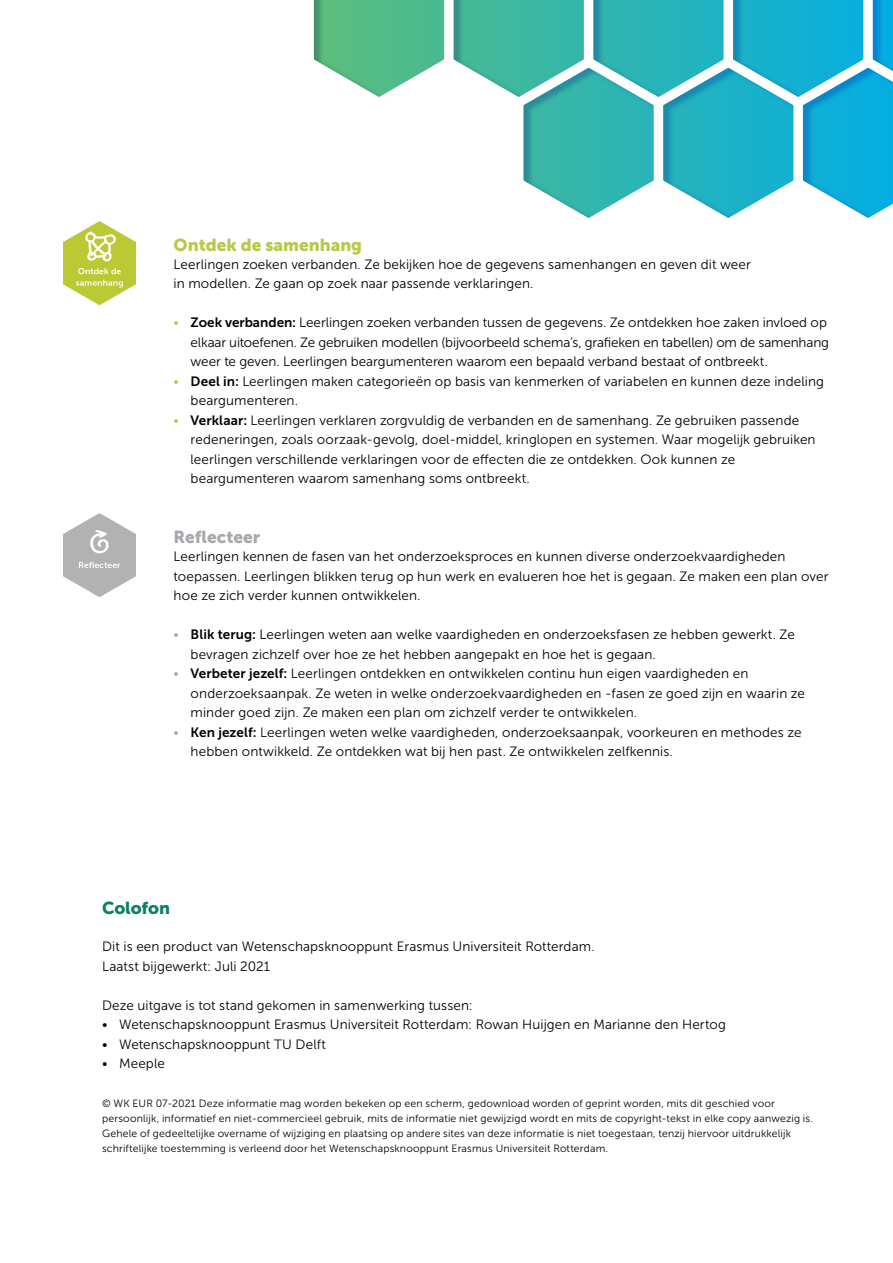
<style>
.page{position:relative;width:893px;height:1263px;background:#fff}
.page>*{position:absolute;margin:0;border:0;box-sizing:border-box;transform-origin:0 0}
.t1{font:17.25px "Museo Sans 900";color:#b2cb49}
.t2{font:17.25px "Museo Sans 900";color:#a7a9ac}
.t3{font:17.25px "Museo Sans 900";letter-spacing:-.005em;color:#0c8066}
.t4{font:13.5px/19.5px "Museo Sans 300";letter-spacing:.005em;color:#000}
.t5{font:10.5px/15px "Museo Sans 300";letter-spacing:.015em;color:#000}
.s1{color:#b2cb49}
.s2{font-family:"Museo Sans 700"}
.s3{color:#a7a9ac}
</style>
<div class="page">
<svg style="left:63px;top:0;width:830px;height:256px"></svg>
<img style="left:64px;top:514px;width:72px;height:83px">
<img style="left:64px;top:221px;width:72px;height:83px">
<p class="t1" style="left:174px;top:235px;width:190px">Ontdek de samenhang</p>
<p class="t4" style="left:174px;top:254px;width:579px">Leerlingen zoeken verbanden. Ze bekijken hoe de gegevens samenhangen en geven dit weer in modellen. Ze gaan op zoek naar passende verklaringen.</p>
<p class="t4" style="left:191px;top:313px;width:640px;text-indent:-17px"><span class="s1">•</span> <span class="s2">Zoek verbanden:</span> Leerlingen zoeken verbanden tussen de gegevens. Ze ontdekken hoe zaken invloed op elkaar uitoefenen. Ze gebruiken modellen (bijvoorbeeld schema’s, grafieken en tabellen) om de samenhang weer te geven. Leerlingen beargumenteren waarom een bepaald verband bestaat of ontbreekt.</p>
<p class="t4" style="left:191px;top:371px;width:635px;text-indent:-17px"><span class="s1">•</span> <span class="s2">Deel in:</span> Leerlingen maken categorieën op basis van kenmerken of variabelen en kunnen deze indeling beargumenteren.</p>
<p class="t4" style="left:191px;top:410px;width:626px;text-indent:-17px"><span class="s1">•</span> <span class="s2">Verklaar:</span> Leerlingen verklaren zorgvuldig de verbanden en de samenhang. Ze gebruiken passende redeneringen, zoals oorzaak-gevolg, doel-middel, kringlopen en systemen. Waar mogelijk gebruiken leerlingen verschillende verklaringen voor de effecten die ze ontdekken. Ook kunnen ze beargumenteren waarom samenhang soms ontbreekt.</p>
<p class="t2" style="left:174px;top:527px;width:88px">Reflecteer</p>
<p class="t4" style="left:174px;top:547px;width:656px">Leerlingen kennen de fasen van het onderzoeksproces en kunnen diverse onderzoekvaardigheden toepassen. Leerlingen blikken terug op hun werk en evalueren hoe het is gegaan. Ze maken een plan over hoe ze zich verder kunnen ontwikkelen.</p>
<p class="t4" style="left:191px;top:625px;width:606px;text-indent:-17px"><span class="s3">•</span> <span class="s2">Blik terug:</span> Leerlingen weten aan welke vaardigheden en onderzoeksfasen ze hebben gewerkt. Ze bevragen zichzelf over hoe ze het hebben aangepakt en hoe het is gegaan.</p>
<p class="t4" style="left:191px;top:664px;width:616px;text-indent:-17px"><span class="s3">•</span> <span class="s2">Verbeter jezelf:</span> Leerlingen ontdekken en ontwikkelen continu hun eigen vaardigheden en onderzoeksaanpak. Ze weten in welke onderzoekvaardigheden en -fasen ze goed zijn en waarin ze minder goed zijn. Ze maken een plan om zichzelf verder te ontwikkelen.</p>
<p class="t4" style="left:191px;top:722px;width:612px;text-indent:-17px"><span class="s3">•</span> <span class="s2">Ken jezelf:</span> Leerlingen weten welke vaardigheden, onderzoeksaanpak, voorkeuren en methodes ze hebben ontwikkeld. Ze ontdekken wat bij hen past. Ze ontwikkelen zelfkennis.</p>
<p class="t3" style="left:102px;top:898px;width:69px">Colofon</p>
<p class="t4" style="left:102px;top:937px;width:494px">Dit is een product van Wetenschapsknooppunt Erasmus Universiteit Rotterdam.<br>Laatst bijgewerkt: Juli 2021</p>
<p class="t4" style="left:102px;top:995px;width:372px">Deze uitgave is tot stand gekomen in samenwerking tussen:</p>
<p class="t4" style="left:102px;top:1015px;width:625px">• Wetenschapsknooppunt Erasmus Universiteit Rotterdam: Rowan Huijgen en Marianne den Hertog</p>
<p class="t4" style="left:102px;top:1034px;width:225px">• Wetenschapsknooppunt TU Delft</p>
<p class="t4" style="left:102px;top:1054px;width:64px">• Meeple</p>
<p class="t5" style="left:102px;top:1096px;width:712px">© WK EUR 07-2021 Deze informatie mag worden bekeken op een scherm, gedownload worden of geprint worden, mits dit geschied voor persoonlijk, informatief en niet-commercieel gebruik, mits de informatie niet gewijzigd wordt en mits de copyright-tekst in elke copy aanwezig is.<br>Gehele of gedeeltelijke overname of wijziging en plaatsing op andere sites van deze informatie is niet toegestaan, tenzij hiervoor uitdrukkelijk schriftelijke toestemming is verleend door het Wetenschapsknooppunt Erasmus Universiteit Rotterdam.</p>
</div>
